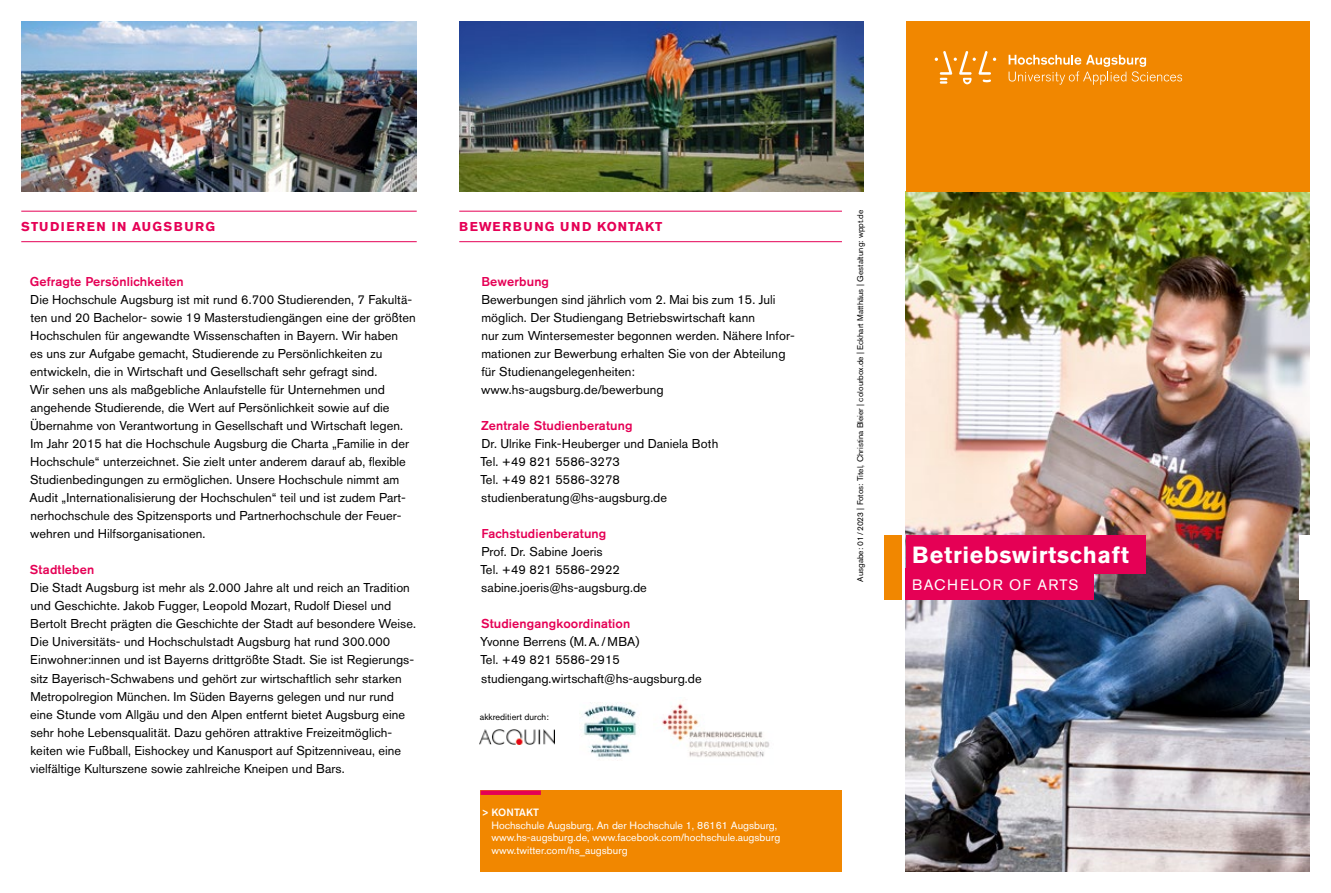
<style>
.page{position:relative;width:1331px;height:893px;background:#fff}
.page>*{position:absolute;margin:0;border:0;box-sizing:border-box;transform-origin:0 0}
.t1{font:700 23.25px "Akzidenz Grotesk BQ";letter-spacing:.03em;color:#fff}
.t2{font:15px "Akzidenz Grotesk BQ";letter-spacing:.1em;color:#fff}
.t3{font:15px "Akzidenz Grotesk BQ";letter-spacing:.08em;color:#fff}
.t4{font:12.75px/18px "Akzidenz Grotesk BQ";letter-spacing:.005em;color:#000}
.t5{font:500 12.75px "Akzidenz Grotesk BQ";letter-spacing:.01em;color:#e50055}
.t6{font:700 12.75px "Akzidenz Grotesk BQ";letter-spacing:.12em;color:#e50055}
.t7{font:700 12.75px "Akzidenz Grotesk BQ";letter-spacing:.09em;color:#e50055}
.t8{font:10.5px/12.8px "Akzidenz Grotesk BQ";letter-spacing:.005em;color:#fff}
.t9{font:500 10.5px "Akzidenz Grotesk BQ";letter-spacing:.01em;color:#fff}
.t10{font:9px "Akzidenz Grotesk BQ";letter-spacing:.005em;color:#000}
.t11{font:8.25px "Akzidenz Grotesk BQ";letter-spacing:.005em;color:#000}
</style>
<div class="page">
<img style="left:21px;top:21px;width:396px;height:170px">
<hr style="left:21px;top:211px;width:396px;height:1px;background:#e50055">
<hr style="left:21px;top:241px;width:396px;height:1px;background:#e50055">
<hr style="left:459px;top:211px;width:383px;height:1px;background:#e50055">
<hr style="left:459px;top:241px;width:383px;height:1px;background:#e50055">
<img style="left:906px;top:191px;width:404px;height:681px">
<div style="left:906px;top:21px;width:404px;height:170px;background:#f18700"></div>
<svg style="left:1008px;top:55px;width:174px;height:30px"></svg>
<svg style="left:935px;top:51px;width:61px;height:33px"></svg>
<div style="left:884px;top:535px;width:17px;height:65px;background:#f18700"></div>
<div style="left:1299px;top:535px;width:21px;height:65px;background:#fff"></div>
<div style="left:906px;top:568px;width:188px;height:32px;background:#e50055"></div>
<div style="left:906px;top:535px;width:239px;height:39px;background:#e50055"></div>
<img style="left:662px;top:702px;width:108px;height:55px">
<img style="left:583px;top:703px;width:53px;height:55px">
<img style="left:479px;top:729px;width:75px;height:16px">
<img style="left:459px;top:21px;width:404px;height:170px">
<div style="left:480px;top:790px;width:362px;height:81px;background:#f18700"></div>
<div style="left:480px;top:790px;width:61px;height:5px;background:#e50055"></div>
<p class="t6" style="left:21px;top:219px;width:195px">STUDIEREN IN AUGSBURG</p>
<p class="t11" style="left:855px;top:582px;width:374px;rotate:-90deg">Ausgabe: 01/2023 | Fotos: Titel, Christina Bleier | colourbox.de | Eckhart Matthäus | Gestaltung: wppt.de</p>
<p class="t7" style="left:459px;top:219px;width:205px">BEWERBUNG UND KONTAKT</p>
<p class="t5" style="left:30px;top:274px;width:155px">Gefragte Persönlichkeiten</p>
<p class="t4" style="left:30px;top:291px;width:388px">Die Hochschule Augsburg ist mit rund 6.700 Studierenden, 7 Fakultä&shy;ten und 20 Bachelor- sowie 19 Masterstudiengängen eine der größten Hochschulen für angewandte Wissenschaften in Bayern. Wir haben<br>es uns zur Aufgabe gemacht, Studierende zu Persönlichkeiten zu entwickeln, die in Wirtschaft und Gesellschaft sehr gefragt sind.<br>Wir sehen uns als maßgebliche Anlaufstelle für Unternehmen und angehende Studierende, die Wert auf Persönlichkeit sowie auf die Übernahme von Verantwortung in Gesellschaft und Wirtschaft legen.<br>Im Jahr 2015 hat die Hochschule Augsburg die Charta „Familie in der Hochschule“ unterzeichnet. Sie zielt unter anderem darauf ab, flexible Studienbedingungen zu ermöglichen. Unsere Hochschule nimmt am Audit „Internationalisierung der Hochschulen“ teil und ist zudem Part&shy;nerhochschule des Spitzensports und Partnerhochschule der Feuer&shy;wehren und Hilfsorganisationen.</p>
<p class="t5" style="left:30px;top:562px;width:66px">Stadtleben</p>
<p class="t4" style="left:30px;top:579px;width:387px">Die Stadt Augsburg ist mehr als 2.000 Jahre alt und reich an Tradition und Geschichte. Jakob Fugger, Leopold Mozart, Rudolf Diesel und Bertolt Brecht prägten die Geschichte der Stadt auf besondere Weise.<br>Die Universitäts- und Hochschulstadt Augsburg hat rund 300.000<br>Einwohner:innen und ist Bayerns drittgrößte Stadt. Sie ist Regierungs&shy;sitz Bayerisch-Schwabens und gehört zur wirtschaftlich sehr starken Metropolregion München. Im Süden Bayerns gelegen und nur rund eine Stunde vom Allgäu und den Alpen entfernt bietet Augsburg eine sehr hohe Lebensqualität. Dazu gehören attraktive Freizeitmöglich&shy;keiten wie Fußball, Eishockey und Kanusport auf Spitzenniveau, eine vielfältige Kulturszene sowie zahlreiche Kneipen und Bars.</p>
<p class="t5" style="left:481px;top:274px;width:69px">Bewerbung</p>
<p class="t4" style="left:481px;top:291px;width:315px">Bewerbungen sind jährlich vom 2. Mai bis zum 15. Juli möglich. Der Studiengang Betriebswirtschaft kann<br>nur zum Wintersemester begonnen werden. Nähere Infor&shy;mationen zur Bewerbung erhalten Sie von der Abteilung für Studienangelegenheiten: www.hs-augsburg.de/bewerbung</p>
<p class="t5" style="left:481px;top:418px;width:153px">Zentrale Studienberatung</p>
<p class="t4" style="left:480px;top:435px;width:239px">Dr. Ulrike Fink-Heuberger und Daniela Both<br>Tel. +49 821 5586-3273<br>Tel. +49 821 5586-3278 studienberatung@hs-augsburg.de</p>
<p class="t5" style="left:481px;top:526px;width:126px">Fachstudienberatung</p>
<p class="t4" style="left:480px;top:543px;width:168px">Prof. Dr. Sabine Joeris<br>Tel. +49 821 5586-2922 sabine.joeris@hs-augsburg.de</p>
<p class="t5" style="left:481px;top:616px;width:151px">Studiengangkoordination</p>
<p class="t4" style="left:480px;top:633px;width:223px">Yvonne Berrens (M.A./MBA)<br>Tel. +49 821 5586-2915 studiengang.wirtschaft@hs-augsburg.de</p>
<p class="t10" style="left:480px;top:711px;width:70px">akkreditiert durch:</p>
<p class="t9" style="left:482px;top:806px;width:59px">&gt; KONTAKT</p>
<p class="t8" style="left:491px;top:818px;width:290px">Hochschule Augsburg, An der Hochschule 1, 86161 Augsburg, www.hs-augsburg.de, www.facebook.com/hochschule.augsburg www.twitter.com/hs_augsburg</p>
<h1 class="t1" style="left:912px;top:541px;width:218px">Betriebswirtschaft</h1>
<p class="t3" style="left:912px;top:576px;width:168px">BACHELOR OF ARTS</p>
<p class="t2" style="left:912px;top:552px;width:168px">QUIDEST IN PE EATE</p>
</div>
